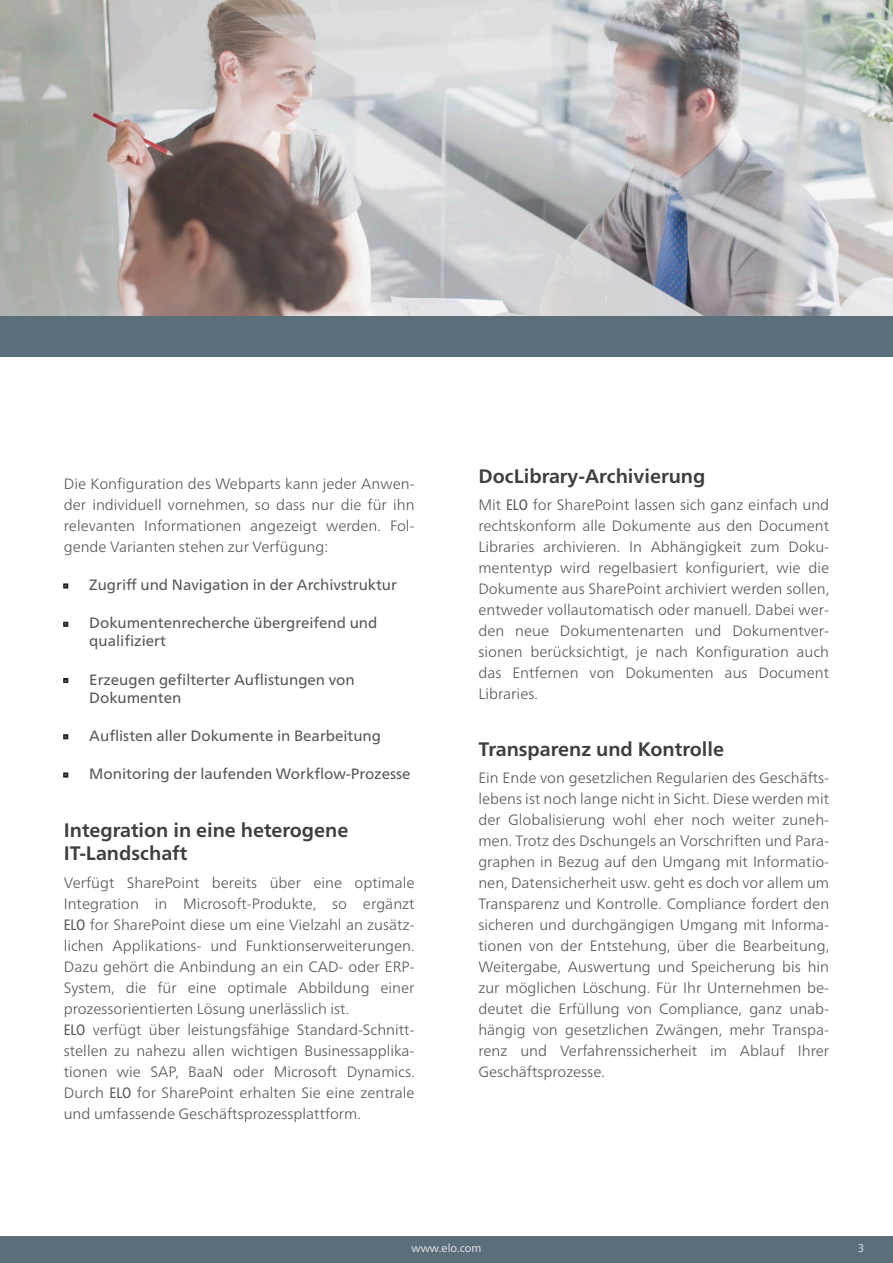
<style>
.page{position:relative;width:893px;height:1263px;background:#fff}
.page>*{position:absolute;margin:0;border:0;box-sizing:border-box;transform-origin:0 0}
.Headlines_Content{font:700 19.5px/23.4px "Frutiger Neue LTW1 G";color:#3e3e3f}
.Fließtext_Content{font:300 15px/21px "Frutiger Neue LTW1 G";color:#57585a;text-align:justify}
.Aufzählung{font:15px/18px "Frutiger Neue LTW1 G";color:#57585a}
.t1{font:300 11.25px "Frutiger Neue LTW1 G";color:#fff}
.s1{font-weight:700}
.s2{font-weight:400;font-stretch:condensed}
</style>
<div class="page">
<div style="left:0;top:1236px;width:893px;height:27px;background:#5b6f7b"></div>
<div style="left:0;top:316px;width:893px;height:41px;background:#5b6f7b"></div>
<img style="left:0;top:0;width:893px;height:316px">
<svg style="left:63px;top:583px;width:5px;height:5px"></svg>
<svg style="left:63px;top:622px;width:5px;height:5px"></svg>
<svg style="left:63px;top:678px;width:5px;height:5px"></svg>
<svg style="left:63px;top:734px;width:5px;height:5px"></svg>
<svg style="left:63px;top:772px;width:5px;height:5px"></svg>
<p class="Fließtext_Content" style="left:64px;top:473px;width:352px">Die Konfiguration des Webparts kann jeder Anwen&shy;der individuell vornehmen, so dass nur die für ihn relevanten Informationen angezeigt werden. Fol&shy;gende Varianten stehen zur Verfügung:</p>
<p class="Aufzählung" style="left:64px;top:576px;width:335px"><span class="s1">·</span> Zugriff und Navigation in der Archivstruktur</p>
<p class="Aufzählung" style="left:89px;top:614px;width:290px;text-indent:-26px"><span class="s1">·</span> Dokumentenrecherche übergreifend und qualifiziert</p>
<p class="Aufzählung" style="left:89px;top:670px;width:267px;text-indent:-26px"><span class="s1">·</span> Erzeugen gefilterter Auflistungen von<br>Dokumenten</p>
<p class="Aufzählung" style="left:64px;top:726px;width:319px"><span class="s1">·</span> Auflisten aller Dokumente in Bearbeitung</p>
<p class="Aufzählung" style="left:64px;top:765px;width:348px"><span class="s1">·</span> Monitoring der laufenden Workflow-Prozesse</p>
<p class="Headlines_Content" style="left:64px;top:818px;width:286px">Integration in eine heterogene<br>IT-Landschaft</p>
<p class="Fließtext_Content" style="left:64px;top:872px;width:352px">Verfügt SharePoint bereits über eine optimale Integration in Microsoft-Produkte, so ergänzt <span class="s2">ELO</span> for SharePoint diese um eine Vielzahl an zusätz&shy;lichen Applikations- und Funktionserweiterungen.<br>Dazu gehört die Anbindung an ein CAD- oder ERP-System, die für eine optimale Abbildung einer prozessorientierten Lösung unerlässlich ist.</p>
<p class="Fließtext_Content" style="left:64px;top:1019px;width:352px"><span class="s2">ELO</span> verfügt über leistungsfähige Standard-Schnitt&shy;stellen zu nahezu allen wichtigen Businessapplika&shy;tionen wie SAP, BaaN oder Microsoft Dynamics.<br>Durch <span class="s2">ELO</span> for SharePoint erhalten Sie eine zentrale und umfassende Geschäftsprozessplattform.</p>
<p class="Headlines_Content" style="left:478px;top:464px;width:229px">DocLibrary-Archivierung</p>
<p class="Fließtext_Content" style="left:478px;top:494px;width:352px">Mit <span class="s2">ELO</span> for SharePoint lassen sich ganz einfach und rechtskonform alle Dokumente aus den Document Libraries archivieren. In Abhängigkeit zum Doku&shy;mententyp wird regelbasiert konfiguriert, wie die Dokumente aus SharePoint archiviert werden sollen, entweder vollautomatisch oder manuell. Dabei wer&shy;den neue Dokumentenarten und Dokumentver&shy;sionen berücksichtigt, je nach Konfiguration auch das Entfernen von Dokumenten aus Document Libraries.</p>
<p class="Headlines_Content" style="left:478px;top:738px;width:247px">Transparenz und Kontrolle</p>
<p class="Fließtext_Content" style="left:478px;top:767px;width:352px">Ein Ende von gesetzlichen Regularien des Geschäfts&shy;lebens ist noch lange nicht in Sicht. Diese werden mit der Globalisierung wohl eher noch weiter zuneh&shy;men. Trotz des Dschungels an Vorschriften und Para&shy;graphen in Bezug auf den Umgang mit Informatio&shy;nen, Datensicherheit usw. geht es doch vor allem um Transparenz und Kontrolle. Compliance fordert den sicheren und durchgängigen Umgang mit Informa&shy;tionen von der Entstehung, über die Bearbeitung, Weitergabe, Auswertung und Speicherung bis hin zur möglichen Löschung. Für Ihr Unternehmen be&shy;deutet die Erfüllung von Compliance, ganz unab&shy;hängig von gesetzlichen Zwängen, mehr Transpa&shy;renz und Verfahrenssicherheit im Ablauf Ihrer Geschäftsprozesse.</p>
<p class="t1" style="left:411px;top:1241px;width:71px">www.elo.com</p>
<p class="t1" style="left:858px;top:1241px;width:8px">3</p>
</div>
